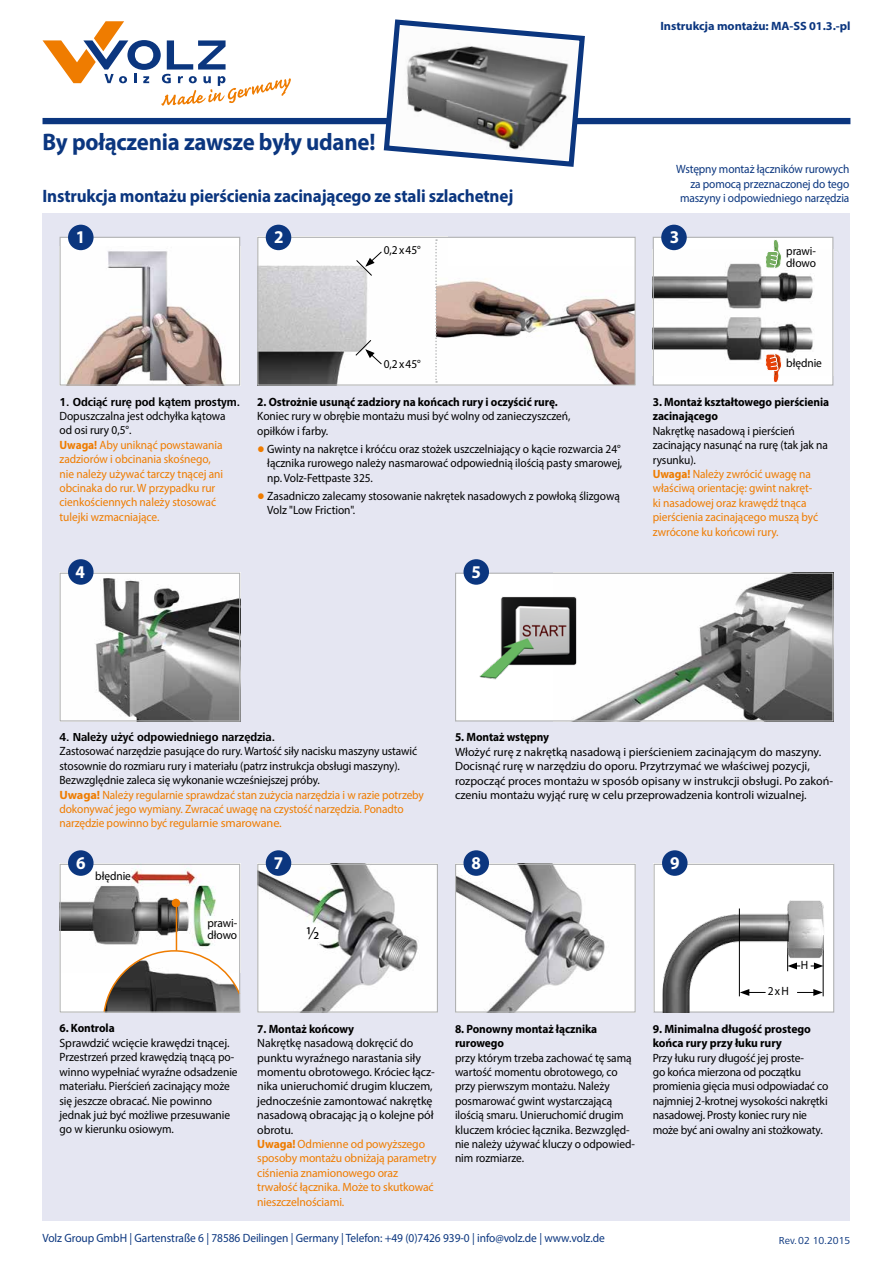
<style>
.page{position:relative;width:893px;height:1263px;background:#fff}
.page>*{position:absolute;margin:0;border:0;box-sizing:border-box;transform-origin:0 0}
.t1{font:700 24px "Myriad Pro";letter-spacing:-.01em;color:#0b367f;scale:.95 1}
.t2{font:700 18px "Myriad Pro";letter-spacing:-.01em;color:#0b367f;scale:.95 1}
.t3{font:700 18px "Myriad Pro";color:#fff;scale:.95 1}
.t4{font:18px "Myriad Pro";color:#000;scale:.95 1}
.t5{font:12px/14.4px "Myriad Pro";letter-spacing:-.005em;color:#000;scale:.95 1}
.t6{font:12px/14.4px "Myriad Pro";letter-spacing:-.005em;color:#000}
.t7{font:12px/14.4px "Myriad Pro";letter-spacing:-.005em;color:#ef7c00;scale:.95 1}
.t8{font:12px/14.4px "Myriad Pro";letter-spacing:-.01em;color:#0b367f;text-align:right;scale:.95 1}
.t9{font:12px/14.4px "Myriad Pro";letter-spacing:-.005em;color:#000;scale:.96 1}
.t10{font:700 12px/14.4px "Myriad Pro";letter-spacing:-.005em;color:#000;scale:.95 1}
.t11{font:700 12px "Frutiger Next Pro";letter-spacing:-.005em;color:#000;scale:.95 1}
.t12{font:700 12px/14.4px "Myriad Pro";letter-spacing:-.005em;color:#000}
.t13{font:700 12px "Myriad Pro";letter-spacing:-.005em;color:#0b367f}
.t14{font:10.5px "Frutiger Next LT";letter-spacing:-.005em;color:#0b367f}
.s1{color:#000}
.s2{font-weight:700}
.s3{font-family:"Arial";font-weight:700;font-size:13.5px;color:#ef7c00}
.s4{font-weight:700;color:#ef7c00}
.s5{color:#ef7c00}
</style>
<div class="page">
<div style="left:43px;top:213px;width:807px;height:1007px;background:#e5e6f2"></div>
<svg style="left:43px;top:21px;width:248px;height:85px"></svg>
<div style="left:43px;top:118px;width:807px;height:6px;background:#0b367f"></div>
<svg style="left:381px;top:19px;width:207px;height:148px"></svg>
<div style="left:257px;top:237px;width:379px;height:149px;background:#fff"></div>
<img style="left:259px;top:239px;width:179px;height:145px">
<img style="left:437px;top:266px;width:197px;height:118px">
<div style="left:60px;top:237px;width:180px;height:148px;background:#fff"></div>
<img style="left:66px;top:247px;width:159px;height:137px">
<div style="left:60px;top:237px;width:180px;height:149px;border:1px solid #b1b2b3"></div>
<div style="left:653px;top:237px;width:180px;height:148px;background:#fff"></div>
<img style="left:655px;top:249px;width:158px;height:112px">
<div style="left:653px;top:237px;width:180px;height:149px;border:1px solid #b1b2b3"></div>
<div style="left:68px;top:225px;width:26px;height:25px;background:#0b367f;border-radius:50%"></div>
<div style="left:661px;top:225px;width:26px;height:25px;background:#0b367f;border-radius:50%"></div>
<svg style="left:435px;top:239px;width:2px;height:144px"></svg>
<div style="left:257px;top:237px;width:379px;height:149px;border:1px solid #b1b2b3"></div>
<div style="left:266px;top:225px;width:25px;height:25px;background:#0b367f;border-radius:50%"></div>
<svg style="left:765px;top:240px;width:17px;height:29px"></svg>
<svg style="left:765px;top:353px;width:17px;height:30px"></svg>
<div style="left:60px;top:864px;width:180px;height:148px;background:#fff"></div>
<img style="left:62px;top:867px;width:154px;height:82px">
<div style="left:172px;top:899px;width:8px;height:8px;background:#ef7c00;border-radius:50%"></div>
<hr style="left:176px;top:902px;width:1px;height:49px;background:#ef7c00">
<svg style="left:103px;top:949px;width:138px;height:64px"></svg>
<div style="left:60px;top:864px;width:180px;height:148px;border:1px solid #b1b2b3"></div>
<svg style="left:356px;top:251px;width:26px;height:25px"></svg>
<svg style="left:355px;top:339px;width:27px;height:26px"></svg>
<div style="left:68px;top:850px;width:26px;height:26px;background:#0b367f;border-radius:50%"></div>
<div style="left:653px;top:864px;width:181px;height:148px;background:#fff"></div>
<div style="left:662px;top:850px;width:26px;height:26px;background:#0b367f;border-radius:50%"></div>
<img style="left:653px;top:879px;width:182px;height:133px">
<svg style="left:797px;top:989px;width:26px;height:7px"></svg>
<svg style="left:811px;top:962px;width:12px;height:7px"></svg>
<svg style="left:787px;top:962px;width:13px;height:7px"></svg>
<hr style="left:739px;top:908px;width:1px;height:88px;background:#000">
<svg style="left:740px;top:989px;width:26px;height:7px"></svg>
<img style="left:259px;top:866px;width:177px;height:144px">
<div style="left:257px;top:864px;width:181px;height:148px;border:1px solid #b1b2b3"></div>
<div style="left:266px;top:850px;width:25px;height:26px;background:#0b367f;border-radius:50%"></div>
<img style="left:62px;top:575px;width:176px;height:144px">
<div style="left:60px;top:573px;width:180px;height:148px;border:1px solid #b1b2b3"></div>
<div style="left:68px;top:559px;width:26px;height:26px;background:#0b367f;border-radius:50%"></div>
<div style="left:456px;top:573px;width:377px;height:148px;background:#fff"></div>
<img style="left:576px;top:575px;width:255px;height:144px">
<div style="left:455px;top:573px;width:378px;height:148px;border:1px solid #b1b2b3"></div>
<div style="left:463px;top:559px;width:26px;height:26px;background:#0b367f;border-radius:50%"></div>
<img style="left:455px;top:578px;width:164px;height:104px">
<img style="left:457px;top:866px;width:177px;height:144px">
<div style="left:455px;top:864px;width:181px;height:148px;border:1px solid #b1b2b3"></div>
<div style="left:463px;top:850px;width:26px;height:26px;background:#0b367f;border-radius:50%"></div>
<h1 class="t1" style="left:43px;top:126px;width:352px">By połączenia zawsze były udane!</h1>
<h2 class="t2" style="left:43px;top:184px;width:497px">Instrukcja montażu pierścienia zacinającego ze stali szlachetnej</h2>
<p class="t13" style="left:660px;top:18px;width:191px">Instrukcja montażu: MA-SS 01.3.-pl</p>
<p class="t8" style="left:676px;top:162px;width:184px">Wstępny montaż łączników rurowych za pomocą przeznaczonej do tego maszyny i odpowiedniego narzędzia</p>
<h2 class="t3" style="left:76px;top:226px;width:11px">1</h2>
<h2 class="t3" style="left:274px;top:226px;width:11px">2</h2>
<h2 class="t3" style="left:670px;top:226px;width:11px">3</h2>
<p class="t5" style="left:384px;top:243px;width:40px">0,2 x 45°</p>
<p class="t5" style="left:384px;top:357px;width:40px">0,2 x 45°</p>
<p class="t5" style="left:786px;top:244px;width:33px;line-height:12px">prawi&shy;dłowo</p>
<p class="t5" style="left:786px;top:356px;width:39px">błędnie</p>
<p class="t11" style="left:60px;top:395px;width:192px">1. Odciąć rurę pod kątem prostym.</p>
<p class="t7" style="left:60px;top:409px;width:176px"><span class="s1">Dopuszczalna jest odchyłka kątowa od osi rury 0,5°.<br></span><span class="s2">Uwaga!</span> Aby uniknąć powstawania zadziorów i obcinania skośnego, nie należy używać tarczy tnącej ani obcinaka do rur. W przypadku rur cienkościennych należy stosować tulejki wzmacniające.</p>
<p class="t10" style="left:257px;top:394px;width:318px">2. Ostrożnie usunąć zadziory na końcach rury i oczyścić rurę.</p>
<p class="t5" style="left:257px;top:409px;width:331px">Koniec rury w obrębie montażu musi być wolny od zanieczyszczeń, opiłków i farby.</p>
<p class="t5" style="left:267px;top:441px;width:375px;text-indent:-10px"><span class="s3">●</span> Gwinty na nakrętce i króćcu oraz stożek uszczelniający o kącie rozwarcia 24° łącznika rurowego należy nasmarować odpowiednią ilością pasty smarowej, np. Volz-Fettpaste 325.</p>
<p class="t5" style="left:267px;top:488px;width:373px;text-indent:-10px"><span class="s3">●</span> Zasadniczo zalecamy stosowanie nakrętek nasadowych z powłoką ślizgową<br>Volz "Low Friction".</p>
<h2 class="t3" style="left:76px;top:560px;width:11px">4</h2>
<h2 class="t3" style="left:471px;top:560px;width:11px">5</h2>
<p class="t10" style="left:653px;top:394px;width:187px">3. Montaż kształtowego pierścienia zacinającego</p>
<p class="t7" style="left:653px;top:423px;width:186px"><span class="s1">Nakrętkę nasadową i pierścień zacinający nasunąć na rurę (tak jak na rysunku).<br></span><span class="s2">Uwaga!</span> Należy zwrócić uwagę na właściwą orientację: gwint nakręt-<br>ki nasadowej oraz krawędź tnąca pierścienia zacinającego muszą być zwrócone ku końcowi rury.</p>
<p class="t11" style="left:60px;top:730px;width:228px">4. Należy użyć odpowiedniego narzędzia.</p>
<p class="t5" style="left:60px;top:744px;width:385px">Zastosować narzędzie pasujące do rury. Wartość siły nacisku maszyny ustawić stosownie do rozmiaru rury i materiału (patrz instrukcja obsługi maszyny).<br>Bezwzględnie zaleca się wykonanie wcześniejszej próby.<br><span class="s4">Uwaga!</span> <span class="s5">Należy regularnie sprawdzać stan zużycia narzędzia i w razie potrzeby dokonywać jego wymiany. Zwracać uwagę na czystość narzędzia. Ponadto narzędzie powinno być regularnie smarowane.</span></p>
<h2 class="t3" style="left:76px;top:851px;width:11px">6</h2>
<p class="t5" style="left:95px;top:868px;width:39px">błędnie</p>
<p class="t5" style="left:207px;top:917px;width:33px;line-height:12px">prawi&shy;dłowo</p>
<h2 class="t3" style="left:274px;top:851px;width:11px">7</h2>
<h2 class="t4" style="left:306px;top:922px;width:15px">½</h2>
<p class="t10" style="left:60px;top:1021px;width:60px">6. Kontrola</p>
<p class="t6" style="left:60px;top:1035px;width:180px">Sprawdzić wcięcie krawędzi tnącej.<br>Przestrzeń przed krawędzią tnącą po&shy;winno wypełniać wyraźne odsadzenie materiału. Pierścień zacinający może się jeszcze obracać. Nie powinno jednak już być możliwe przesuwanie go w kierunku osiowym.</p>
<p class="t10" style="left:257px;top:1021px;width:104px">7. Montaż końcowy</p>
<p class="t6" style="left:257px;top:1036px;width:181px">Nakrętkę nasadową dokręcić do punktu wyraźnego narastania siły momentu obrotowego. Króciec łącz&shy;nika unieruchomić drugim kluczem, jednocześnie zamontować nakrętkę nasadową obracając ją o kolejne pół obrotu.<br><span class="s4">Uwaga!</span> <span class="s5">Odmienne od powyższego sposoby montażu obniżają parametry ciśnienia znamionowego oraz trwałość łącznika. Może to skutkować nieszczelnościami.</span></p>
<p class="t10" style="left:455px;top:730px;width:101px">5. Montaż wstępny</p>
<p class="t6" style="left:455px;top:744px;width:380px">Włożyć rurę z nakrętką nasadową i pierścieniem zacinającym do maszyny.<br>Docisnąć rurę w narzędziu do oporu. Przytrzymać we właściwej pozycji, rozpocząć proces montażu w sposób opisany w instrukcji obsługi. Po zakoń&shy;czeniu montażu wyjąć rurę w celu przeprowadzenia kontroli wizualnej.</p>
<h2 class="t3" style="left:471px;top:851px;width:11px">8</h2>
<h2 class="t3" style="left:670px;top:851px;width:11px">9</h2>
<p class="t10" style="left:455px;top:1021px;width:151px">8. Ponowny montaż łącznika rurowego</p>
<p class="t5" style="left:455px;top:1050px;width:191px">przy którym trzeba zachować tę samą wartość momentu obrotowego, co przy pierwszym montażu. Należy posmarować gwint wystarczającą ilością smaru. Unieruchomić drugim kluczem króciec łącznika. Bezwzględ&shy;nie należy używać kluczy o odpowied&shy;nim rozmiarze.</p>
<p class="t5" style="left:768px;top:984px;width:24px">2xH</p>
<p class="t5" style="left:801px;top:958px;width:9px">H</p>
<p class="t12" style="left:653px;top:1021px;width:160px">9. Minimalna długość prostego końca rury przy łuku rury</p>
<p class="t9" style="left:653px;top:1050px;width:184px">Przy łuku rury długość jej proste-<br>go końca mierzona od początku promienia gięcia musi odpowiadać co najmniej 2-krotnej wysokości nakrętki nasadowej. Prosty koniec rury nie może być ani owalny ani stożkowaty.</p>
<p class="t8" style="left:43px;top:1231px;width:593px">Volz Group GmbH | Gartenstraße 6 | 78586 Deilingen | Germany | Telefon: +49 (0)7426 939-0 | info@volz.de | www.volz.de</p>
<p class="t14" style="left:779px;top:1234px;width:73px">Rev.02 10.2015</p>
</div>
